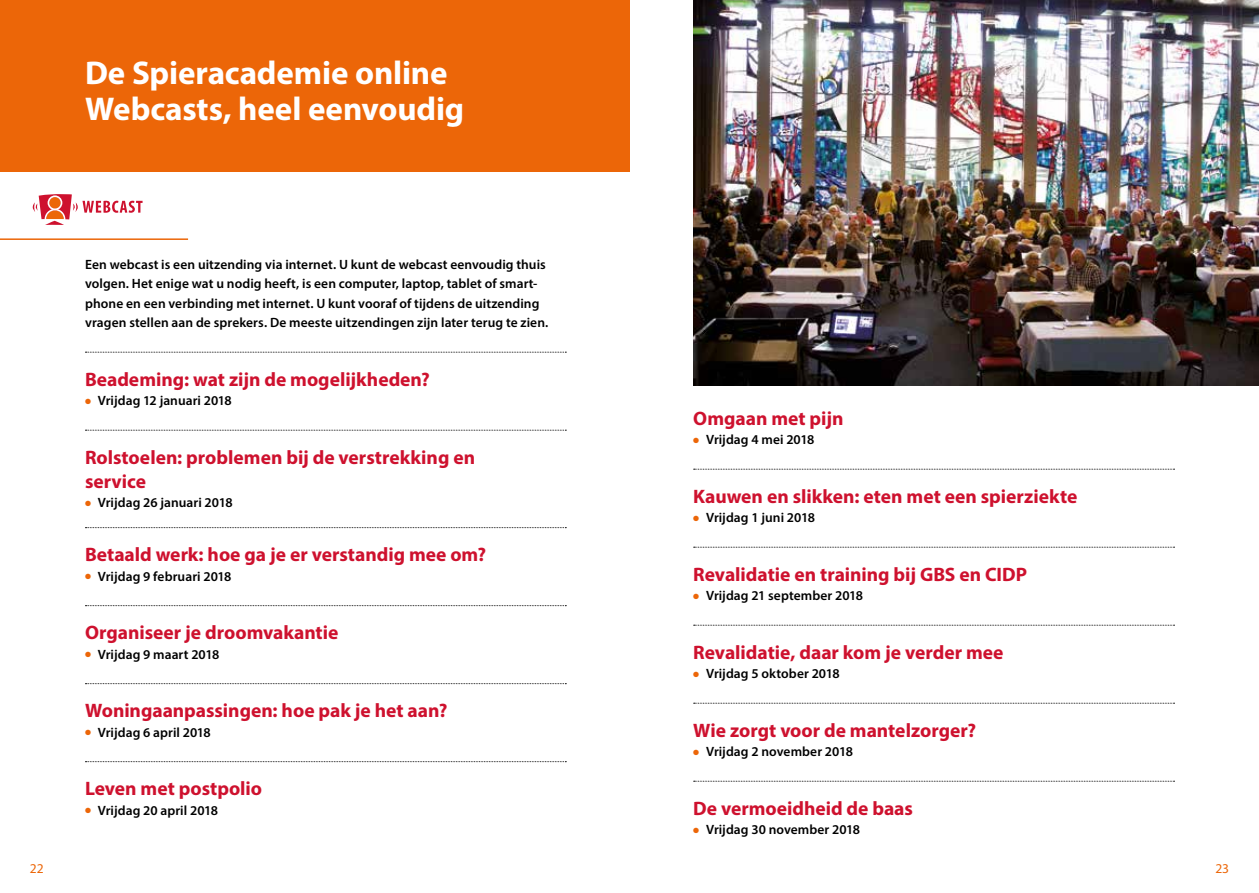
<style>
.page{position:relative;width:1259px;height:893px;background:#fff}
.page>*{position:absolute;margin:0;border:0;box-sizing:border-box;transform-origin:0 0}
.t1{font:700 33px/36px "Myriad Pro";letter-spacing:-.005em;color:#fff}
.t2{font:700 19.5px/24px "Myriad Pro";color:#ce112e}
.t3{font:600 13.5px/19.5px "Myriad Pro";letter-spacing:.005em;color:#000}
.t4{font:13.5px "Myriad Pro";color:#ec6608}
.s1{color:#ec6608}
</style>
<div class="page">
<div style="left:0;top:0;width:629px;height:171px;background:#ec6608"></div>
<hr style="left:0;top:238px;width:188px;height:2px;background:#ec6608">
<svg style="left:85px;top:352px;width:481px;height:1px"></svg>
<svg style="left:85px;top:430px;width:481px;height:1px"></svg>
<svg style="left:85px;top:527px;width:481px;height:1px"></svg>
<svg style="left:85px;top:605px;width:481px;height:1px"></svg>
<svg style="left:85px;top:683px;width:481px;height:1px"></svg>
<svg style="left:85px;top:761px;width:481px;height:1px"></svg>
<svg style="left:32px;top:194px;width:111px;height:31px"></svg>
<svg style="left:693px;top:469px;width:481px;height:1px"></svg>
<svg style="left:693px;top:547px;width:481px;height:1px"></svg>
<svg style="left:693px;top:625px;width:481px;height:1px"></svg>
<svg style="left:693px;top:703px;width:481px;height:1px"></svg>
<svg style="left:693px;top:781px;width:481px;height:1px"></svg>
<img style="left:693px;top:0;width:566px;height:386px">
<h1 class="t1" style="left:85px;top:54px;width:381px">De Spieracademie online<br>Webcasts, heel eenvoudig</h1>
<p class="t3" style="left:85px;top:254px;width:465px">Een webcast is een uitzending via internet. U kunt de webcast eenvoudig thuis volgen. Het enige wat u nodig heeft, is een computer, laptop, tablet of smart&shy;phone en een verbinding met internet. U kunt vooraf of tijdens de uitzending vragen stellen aan de sprekers. De meeste uitzendingen zijn later terug te zien.</p>
<h2 class="t2" style="left:85px;top:366px;width:346px">Beademing: wat zijn de mogelijkheden?</h2>
<p class="t3" style="left:85px;top:390px;width:148px"><span class="s1">●</span> Vrijdag 12 januari 2018</p>
<h2 class="t2" style="left:85px;top:444px;width:391px">Rolstoelen: problemen bij de verstrekking en service</h2>
<p class="t3" style="left:85px;top:492px;width:149px"><span class="s1">●</span> Vrijdag 26 januari 2018</p>
<h2 class="t2" style="left:85px;top:542px;width:403px">Betaald werk: hoe ga je er verstandig mee om?</h2>
<p class="t3" style="left:85px;top:566px;width:148px"><span class="s1">●</span> Vrijdag 9 februari 2018</p>
<h2 class="t2" style="left:85px;top:620px;width:255px">Organiseer je droomvakantie</h2>
<p class="t3" style="left:85px;top:644px;width:136px"><span class="s1">●</span> Vrijdag 9 maart 2018</p>
<h2 class="t2" style="left:85px;top:698px;width:364px">Woningaanpassingen: hoe pak je het aan?</h2>
<p class="t3" style="left:85px;top:722px;width:127px"><span class="s1">●</span> Vrijdag 6 april 2018</p>
<h2 class="t2" style="left:85px;top:776px;width:179px">Leven met postpolio</h2>
<p class="t3" style="left:85px;top:800px;width:134px"><span class="s1">●</span> Vrijdag 20 april 2018</p>
<h2 class="t2" style="left:693px;top:405px;width:152px">Omgaan met pijn</h2>
<p class="t3" style="left:693px;top:429px;width:123px"><span class="s1">●</span> Vrijdag 4 mei 2018</p>
<h2 class="t2" style="left:693px;top:483px;width:385px">Kauwen en slikken: eten met een spierziekte</h2>
<p class="t3" style="left:693px;top:507px;width:123px"><span class="s1">●</span> Vrijdag 1 juni 2018</p>
<h2 class="t2" style="left:693px;top:561px;width:335px">Revalidatie en training bij GBS en CIDP</h2>
<p class="t3" style="left:693px;top:585px;width:171px"><span class="s1">●</span> Vrijdag 21 september 2018</p>
<h2 class="t2" style="left:693px;top:639px;width:312px">Revalidatie, daar kom je verder mee</h2>
<p class="t3" style="left:693px;top:663px;width:148px"><span class="s1">●</span> Vrijdag 5 oktober 2018</p>
<h2 class="t2" style="left:693px;top:717px;width:284px">Wie zorgt voor de mantelzorger?</h2>
<p class="t3" style="left:693px;top:741px;width:161px"><span class="s1">●</span> Vrijdag 2 november 2018</p>
<h2 class="t2" style="left:693px;top:795px;width:221px">De vermoeidheid de baas</h2>
<p class="t3" style="left:693px;top:819px;width:168px"><span class="s1">●</span> Vrijdag 30 november 2018</p>
<p class="t4" style="left:30px;top:860px;width:15px">22</p>
<p class="t4" style="left:1215px;top:860px;width:15px">23</p>
</div>
